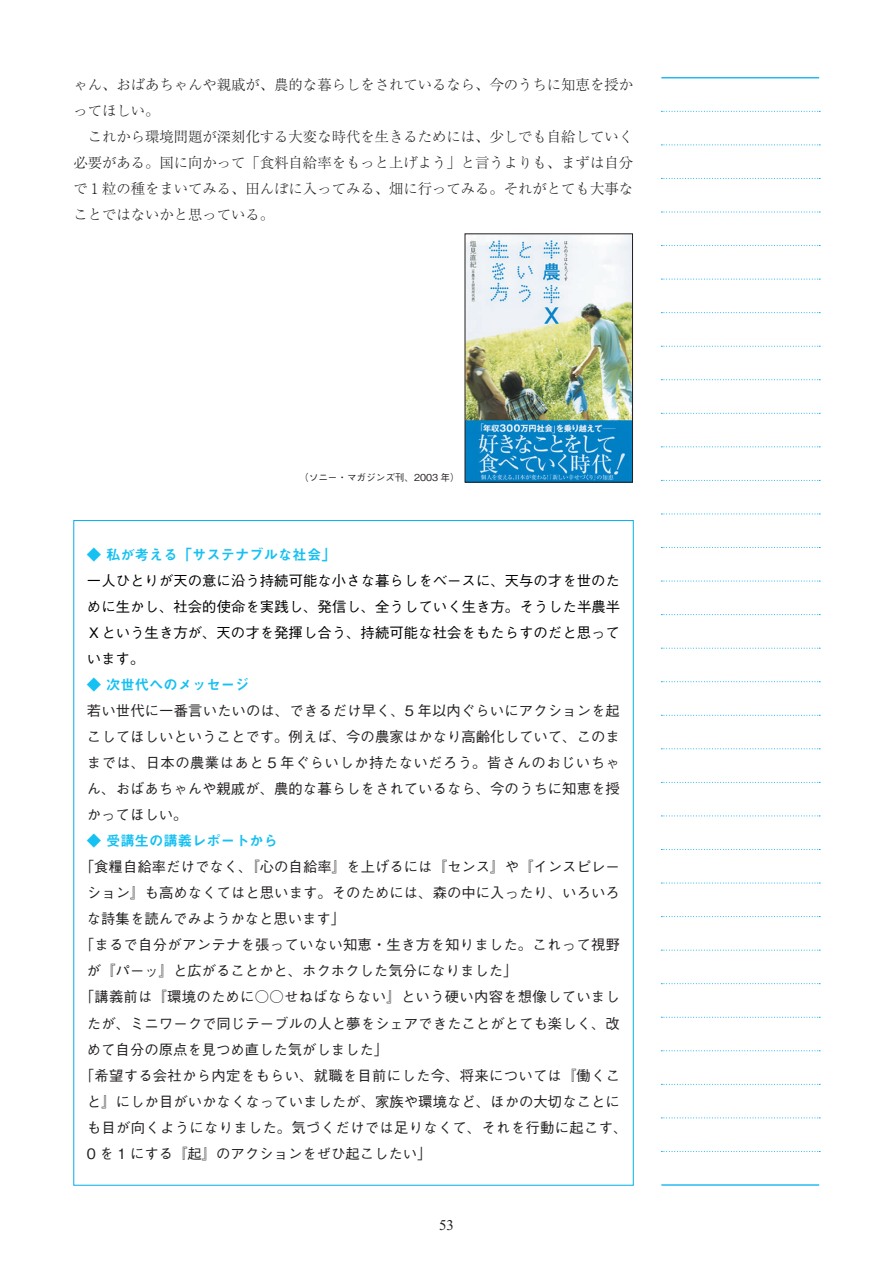
<style>
.page{position:relative;width:893px;height:1263px;background:#fff}
.page>*{position:absolute;margin:0;border:0;box-sizing:border-box;transform-origin:0 0}
.t1{font:14.85px "Times New Roman";color:#231f20}
.t2{font:500 14.4px/26.1px "Gothic BBB Pro";letter-spacing:.005em;color:#231f20;text-align:justify}
.t3{font:300 14.4px/26.1px "Ryumin Pro";color:#231f20}
.t4{font:500 14.4px/26.1px "Gothic BBB Pro";letter-spacing:.005em;color:#000;text-align:justify}
.t5{font:14.4px "Midashi Go Pro MB31";color:#15c0f2}
.t6{font:500 9.6px "Gothic BBB Pro";color:#231f20}
</style>
<div class="page">
<hr style="left:661px;top:1184px;width:158px;height:1px;background:#00aeef">
<svg style="left:661px;top:1151px;width:159px;height:1px"></svg>
<svg style="left:661px;top:1117px;width:159px;height:1px"></svg>
<svg style="left:661px;top:1084px;width:159px;height:1px"></svg>
<svg style="left:661px;top:1050px;width:159px;height:1px"></svg>
<svg style="left:661px;top:1017px;width:159px;height:1px"></svg>
<svg style="left:661px;top:983px;width:159px;height:1px"></svg>
<svg style="left:661px;top:950px;width:159px;height:1px"></svg>
<svg style="left:661px;top:916px;width:159px;height:1px"></svg>
<svg style="left:661px;top:883px;width:159px;height:1px"></svg>
<svg style="left:661px;top:849px;width:159px;height:1px"></svg>
<svg style="left:661px;top:815px;width:159px;height:1px"></svg>
<svg style="left:661px;top:782px;width:159px;height:1px"></svg>
<svg style="left:661px;top:748px;width:159px;height:1px"></svg>
<svg style="left:661px;top:715px;width:159px;height:1px"></svg>
<svg style="left:661px;top:681px;width:159px;height:1px"></svg>
<svg style="left:661px;top:648px;width:159px;height:1px"></svg>
<svg style="left:661px;top:614px;width:159px;height:1px"></svg>
<svg style="left:661px;top:581px;width:159px;height:1px"></svg>
<svg style="left:661px;top:547px;width:159px;height:1px"></svg>
<svg style="left:661px;top:513px;width:159px;height:1px"></svg>
<svg style="left:661px;top:480px;width:159px;height:1px"></svg>
<svg style="left:661px;top:446px;width:159px;height:1px"></svg>
<svg style="left:661px;top:413px;width:159px;height:1px"></svg>
<svg style="left:661px;top:379px;width:159px;height:1px"></svg>
<svg style="left:661px;top:346px;width:159px;height:1px"></svg>
<svg style="left:661px;top:312px;width:159px;height:1px"></svg>
<svg style="left:661px;top:279px;width:159px;height:1px"></svg>
<svg style="left:661px;top:245px;width:159px;height:1px"></svg>
<svg style="left:661px;top:212px;width:159px;height:1px"></svg>
<svg style="left:661px;top:178px;width:159px;height:1px"></svg>
<svg style="left:661px;top:144px;width:159px;height:1px"></svg>
<svg style="left:661px;top:111px;width:159px;height:1px"></svg>
<hr style="left:661px;top:77px;width:158px;height:1px;background:#00aeef">
<img style="left:467px;top:236px;width:164px;height:244px">
<div style="left:465px;top:234px;width:168px;height:248px;border:1px solid #231f20"></div>
<p class="t3" style="left:73px;top:70px;width:561px">ゃん、おばあちゃんや親戚が、農的な暮らしをされているなら、今のうちに知恵を授かってほしい。</p>
<p class="t3" style="left:73px;top:122px;width:561px;text-align:justify;text-indent:14px">これから環境問題が深刻化する大変な時代を生きるためには、少しでも自給していく必要がある。国に向かって「食料自給率をもっと上げよう」と言うよりも、まずは自分で 1 粒の種をまいてみる、田んぼに入ってみる、畑に行ってみる。それがとても大事なことではないかと思っている。</p>
<p class="t6" style="left:299px;top:470px;width:162px">（ソニー・マガジンズ刊、2003 年）</p>
<p class="t5" style="left:87px;top:543px;width:250px">◆ 私が考える「サステナブルな社会」</p>
<p class="t4" style="left:87px;top:565px;width:535px">一人ひとりが天の意に沿う持続可能な小さな暮らしをベースに、天与の才を世のために生かし、社会的使命を実践し、発信し、全うしていく生き方。そうした半農半Ｘという生き方が、天の才を発揮し合う、持続可能な社会をもたらすのだと思っています。</p>
<p class="t5" style="left:87px;top:673px;width:164px">◆ 次世代へのメッセージ</p>
<p class="t2" style="left:87px;top:696px;width:534px">若い世代に一番言いたいのは、できるだけ早く、5 年以内ぐらいにアクションを起こしてほしいということです。例えば、今の農家はかなり高齢化していて、このままでは、日本の農業はあと 5 年ぐらいしか持たないだろう。皆さんのおじいちゃん、おばあちゃんや親戚が、農的な暮らしをされているなら、今のうちに知恵を授かってほしい。</p>
<p class="t5" style="left:87px;top:829px;width:193px">◆ 受講生の講義レポートから</p>
<p class="t2" style="left:80px;top:852px;width:542px">「食糧自給率だけでなく、『心の自給率』を上げるには『センス』や『インスピレー</p>
<p class="t2" style="left:87px;top:878px;width:534px">ション』も高めなくてはと思います。そのためには、森の中に入ったり、いろいろ</p>
<p class="t2" style="left:87px;top:904px;width:260px">な詩集を読んでみようかなと思います」</p>
<p class="t2" style="left:80px;top:930px;width:542px">「まるで自分がアンテナを張っていない知恵・生き方を知りました。これって視野</p>
<p class="t2" style="left:87px;top:956px;width:432px">が『パーッ』と広がることかと、ホクホクした気分になりました」</p>
<p class="t2" style="left:80px;top:982px;width:542px">「講義前は『環境のために○○せねばならない』という硬い内容を想像していまし</p>
<p class="t2" style="left:87px;top:1008px;width:534px">たが、ミニワークで同じテーブルの人と夢をシェアできたことがとても楽しく、改</p>
<p class="t2" style="left:87px;top:1034px;width:303px">めて自分の原点を見つめ直した気がしました」</p>
<p class="t2" style="left:80px;top:1060px;width:542px">「希望する会社から内定をもらい、就職を目前にした今、将来については『働くこ</p>
<p class="t2" style="left:87px;top:1086px;width:534px">と』にしか目がいかなくなっていましたが、家族や環境など、ほかの大切なことに</p>
<p class="t2" style="left:87px;top:1112px;width:542px">も目が向くようになりました。気づくだけでは足りなくて、それを行動に起こす、</p>
<p class="t2" style="left:87px;top:1138px;width:346px">0 を 1 にする『起』のアクションをぜひ起こしたい」</p>
<p class="t1" style="left:439px;top:1217px;width:16px">53</p>
</div>
